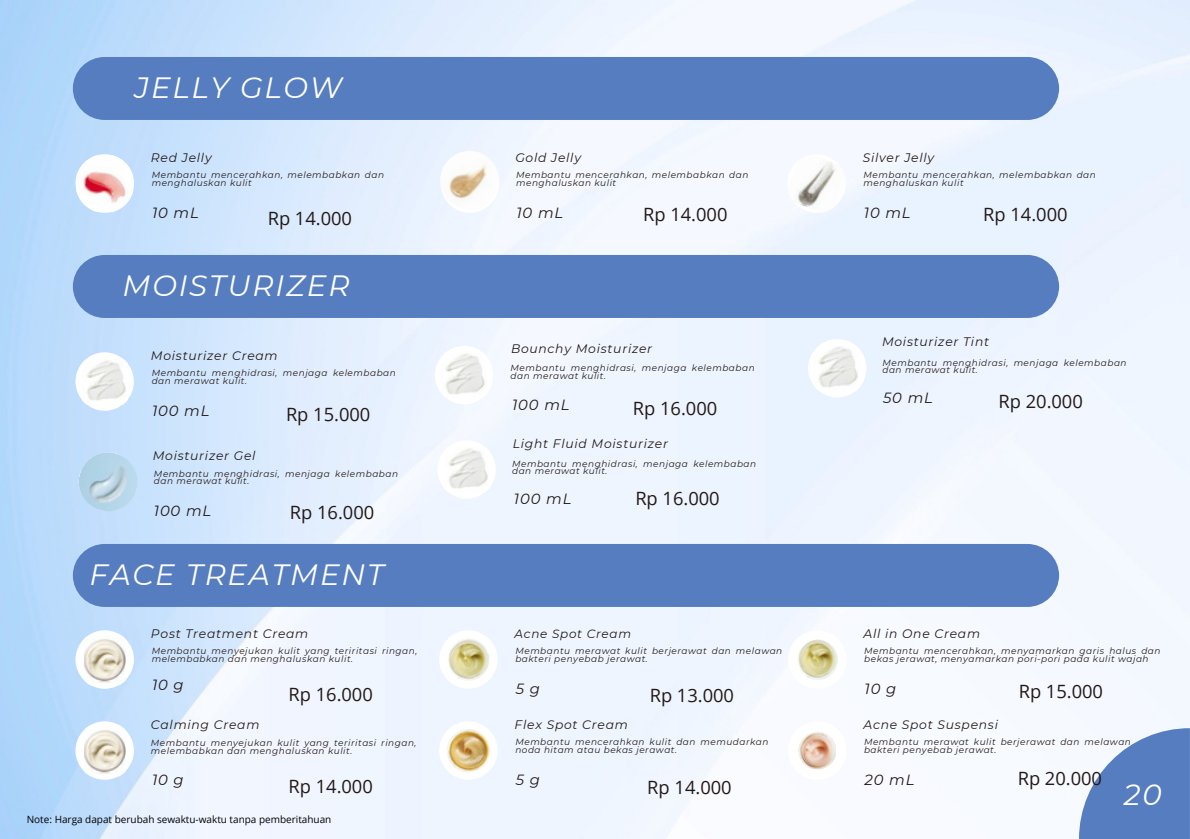
<style>
.page{position:relative;width:1190px;height:839px;background:#fff}
.page>*{position:absolute;margin:0;border:0;box-sizing:border-box;transform-origin:0 0}
.t1{font:italic 29.4px "Montserrat";letter-spacing:.06em;color:#fff}
.t2{font:italic 29.2px "Montserrat";color:#fff}
.t3{font:18.4px "Open Sans";color:#231916}
.t4{font:italic 14.8px "Montserrat";letter-spacing:.06em;color:#231916}
.t5{font:italic 12.4px "Montserrat";letter-spacing:.06em;color:#231916}
.t6{font:italic 12px "Montserrat";letter-spacing:.06em;color:#231916}
.t7{font:10px "Open Sans";color:#000}
.t8{font:italic 9px/7.4px "Montserrat";letter-spacing:.06em;color:#231916}
</style>
<div class="page">
<div style="left:73px;top:57px;width:986px;height:63px;background:#557dbf;border-radius:32px"></div>
<div style="left:73px;top:255px;width:986px;height:63px;background:#557dbf;border-radius:32px"></div>
<div style="left:73px;top:544px;width:986px;height:63px;background:#557dbf;border-radius:32px"></div>
<img style="left:76px;top:155px;width:57px;height:57px;border-radius:21px">
<img style="left:440px;top:151px;width:59px;height:59px">
<img style="left:787px;top:154px;width:59px;height:59px">
<img style="left:82px;top:359px;width:45px;height:45px">
<img style="left:447px;top:729px;width:43px;height:43px;border-radius:50%">
<img style="left:799px;top:731px;width:37px;height:38px;border-radius:50%">
<img style="left:84px;top:634px;width:42px;height:51px">
<img style="left:84px;top:725px;width:42px;height:51px">
<img style="left:448px;top:638px;width:41px;height:42px;border-radius:50%">
<img style="left:797px;top:639px;width:41px;height:40px;border-radius:50%">
<svg style="left:1079px;top:728px;width:111px;height:110px"></svg>
<img style="left:76px;top:452px;width:65px;height:59px">
<img style="left:444px;top:447px;width:45px;height:45px">
<img style="left:815px;top:346px;width:45px;height:45px">
<img style="left:442px;top:352px;width:45px;height:46px">
<p class="t1" style="left:135px;top:70px;width:209px">JELLY GLOW</p>
<p class="t5" style="left:151px;top:149px;width:62px">Red Jelly</p>
<p class="t8" style="left:152px;top:171px;width:234px">Membantu mencerahkan, melembabkan dan menghaluskan kulit</p>
<p class="t4" style="left:152px;top:204px;width:48px">10 mL</p>
<p class="t3" style="left:268px;top:206px;width:86px">Rp 14.000</p>
<p class="t1" style="left:123px;top:268px;width:228px">MOISTURIZER</p>
<p class="t5" style="left:151px;top:347px;width:128px">Moisturizer Cream</p>
<p class="t8" style="left:152px;top:369px;width:246px">Membantu menghidrasi, menjaga kelembaban dan merawat kulit.</p>
<p class="t4" style="left:152px;top:402px;width:59px">100 mL</p>
<p class="t5" style="left:153px;top:447px;width:104px">Moisturizer Gel</p>
<p class="t3" style="left:286px;top:401px;width:86px">Rp 15.000</p>
<p class="t8" style="left:154px;top:470px;width:246px">Membantu menghidrasi, menjaga kelembaban dan merawat kulit.</p>
<p class="t4" style="left:154px;top:502px;width:59px">100 mL</p>
<p class="t3" style="left:290px;top:499px;width:86px">Rp 16.000</p>
<p class="t1" style="left:89px;top:557px;width:296px">FACE TREATMENT</p>
<p class="t5" style="left:151px;top:625px;width:159px">Post Treatment Cream</p>
<p class="t8" style="left:152px;top:647px;width:267px">Membantu menyejukan kulit yang teriritasi ringan, melembabkan dan menghaluskan kulit.</p>
<p class="t4" style="left:152px;top:676px;width:33px">10 g</p>
<p class="t5" style="left:151px;top:716px;width:110px">Calming Cream</p>
<p class="t3" style="left:289px;top:681px;width:86px">Rp 16.000</p>
<p class="t8" style="left:151px;top:739px;width:267px">Membantu menyejukan kulit yang teriritasi ringan, melembabkan dan menghaluskan kulit.</p>
<p class="t4" style="left:152px;top:770px;width:33px">10 g</p>
<p class="t3" style="left:289px;top:773px;width:86px">Rp 14.000</p>
<p class="t7" style="left:27px;top:812px;width:306px">Note: Harga dapat berubah sewaktu-waktu tanpa pemberitahuan</p>
<p class="t5" style="left:515px;top:149px;width:67px">Gold Jelly</p>
<p class="t5" style="left:863px;top:149px;width:73px">Silver Jelly</p>
<p class="t8" style="left:516px;top:171px;width:234px">Membantu mencerahkan, melembabkan dan menghaluskan kulit</p>
<p class="t8" style="left:863px;top:171px;width:234px">Membantu mencerahkan, melembabkan dan menghaluskan kulit</p>
<p class="t4" style="left:516px;top:204px;width:48px">10 mL</p>
<p class="t3" style="left:643px;top:201px;width:86px">Rp 14.000</p>
<p class="t4" style="left:864px;top:204px;width:48px">10 mL</p>
<p class="t3" style="left:983px;top:201px;width:86px">Rp 14.000</p>
<p class="t5" style="left:511px;top:341px;width:143px">Bounchy Moisturizer</p>
<p class="t5" style="left:882px;top:334px;width:109px">Moisturizer Tint</p>
<p class="t8" style="left:511px;top:364px;width:246px">Membantu menghidrasi, menjaga kelembaban dan merawat kulit.</p>
<p class="t8" style="left:882px;top:359px;width:246px">Membantu menghidrasi, menjaga kelembaban dan merawat kulit.</p>
<p class="t4" style="left:512px;top:395px;width:59px">100 mL</p>
<p class="t3" style="left:633px;top:395px;width:86px">Rp 16.000</p>
<p class="t4" style="left:883px;top:388px;width:51px">50 mL</p>
<p class="t3" style="left:998px;top:388px;width:86px">Rp 20.000</p>
<p class="t5" style="left:513px;top:435px;width:157px">Light Fluid Moisturizer</p>
<p class="t8" style="left:512px;top:460px;width:246px">Membantu menghidrasi, menjaga kelembaban dan merawat kulit.</p>
<p class="t4" style="left:514px;top:490px;width:59px">100 mL</p>
<p class="t3" style="left:635px;top:485px;width:86px">Rp 16.000</p>
<p class="t6" style="left:515px;top:626px;width:118px">Acne Spot Cream</p>
<p class="t5" style="left:863px;top:625px;width:118px">All in One Cream</p>
<p class="t8" style="left:515px;top:647px;width:268px">Membantu merawat kulit berjerawat dan melawan bakteri penyebab jerawat.</p>
<p class="t8" style="left:864px;top:647px;width:298px">Membantu mencerahkan, menyamarkan garis halus dan bekas jerawat, menyamarkan pori-pori pada kulit wajah</p>
<p class="t4" style="left:516px;top:680px;width:26px">5 g</p>
<p class="t3" style="left:650px;top:682px;width:86px">Rp 13.000</p>
<p class="t4" style="left:864px;top:680px;width:33px">10 g</p>
<p class="t3" style="left:1019px;top:678px;width:86px">Rp 15.000</p>
<p class="t5" style="left:515px;top:716px;width:115px">Flex Spot Cream</p>
<p class="t5" style="left:863px;top:716px;width:136px">Acne Spot Suspensi</p>
<p class="t8" style="left:515px;top:738px;width:255px">Membantu mencerahkan kulit dan memudarkan noda hitam atau bekas jerawat.</p>
<p class="t8" style="left:864px;top:738px;width:268px">Membantu merawat kulit berjerawat dan melawan bakteri penyebab jerawat.</p>
<p class="t4" style="left:516px;top:770px;width:26px">5 g</p>
<p class="t3" style="left:647px;top:774px;width:86px">Rp 14.000</p>
<p class="t4" style="left:864px;top:770px;width:51px">20 mL</p>
<p class="t3" style="left:1018px;top:764px;width:86px">Rp 20.000</p>
<p class="t2" style="left:1124px;top:776px;width:39px">20</p>
</div>
